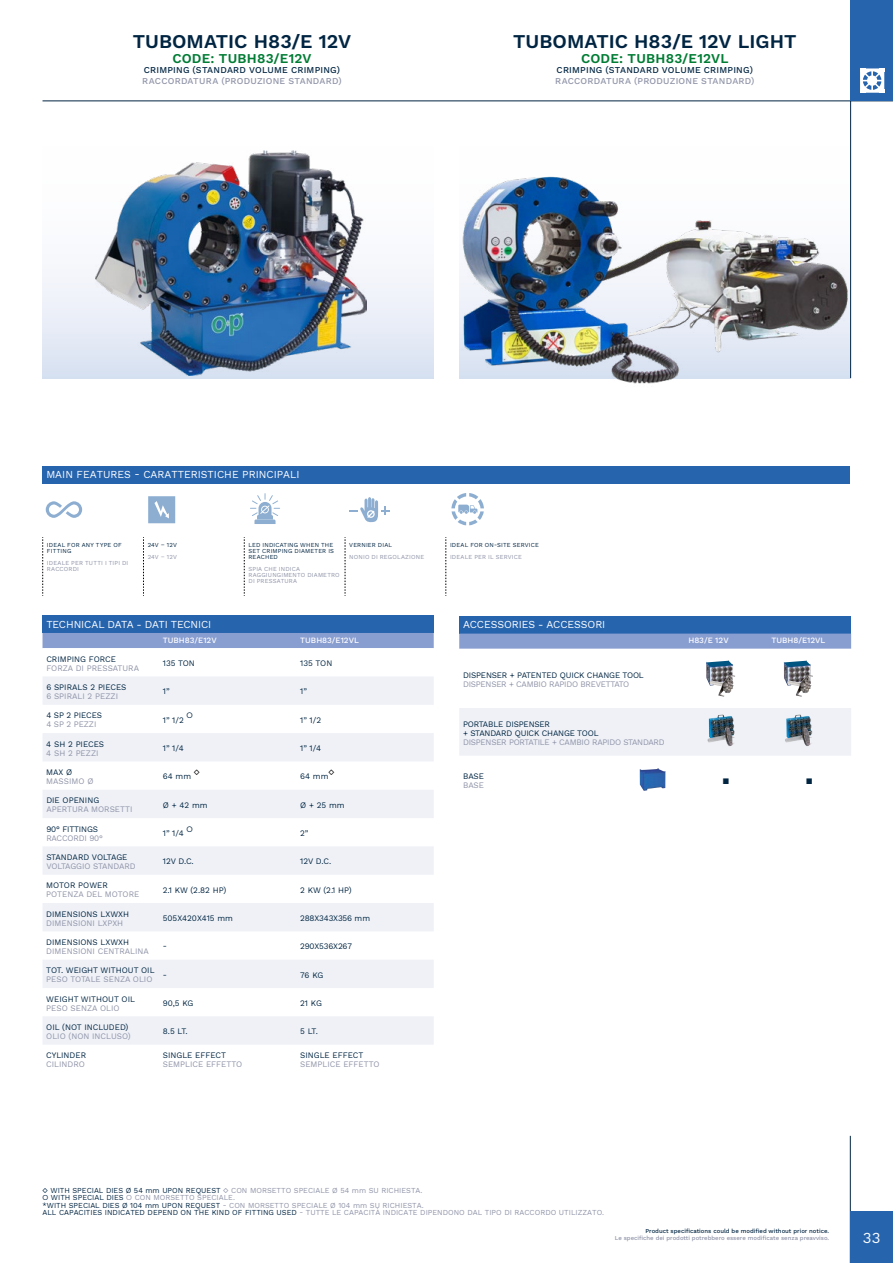
<style>
.page{position:relative;width:893px;height:1263px;background:#fff}
.page>*{position:absolute;margin:0;border:0;box-sizing:border-box;transform-origin:0 0}
.t1{font:600 19.5px "Work Sans";color:#002542}
.t2{font:15px "Work Sans";color:#fff}
.t3{font:600 13.5px "Work Sans";letter-spacing:.015em;color:#007c34}
.t4{font:10.5px "Work Sans";color:#fff}
.t5{font:500 9px "Work Sans";letter-spacing:.025em;color:#002542}
.t6{font:500 9px "Work Sans";letter-spacing:.03em;color:#8f93a7}
.t7{font:8.25px "Work Sans";color:#002542}
.t8{font:8.25px "Work Sans";color:#8f93a7}
.t9{font:8.25px/9px "Work Sans";letter-spacing:-.02em;color:#002542}
.t10{font:8.25px "Work Sans";letter-spacing:-.03em;color:#8f93a7}
.t11{font:8.25px "Work Sans";letter-spacing:-.02em;color:#8f93a7}
.t12{font:8.25px "Work Sans";color:#000}
.t13{font:500 8.1px "Work Sans";color:#fff}
.t14{font:7.5px/7.5px "Work Sans";color:#8f93a7}
.t15{font:6px/6px "Work Sans";letter-spacing:.03em;color:#8f93a7}
.t16{font:6px/6px "Work Sans";letter-spacing:.025em;color:#002542}
.t17{font:500 6px "Work Sans";color:#8f93a7}
.t18{font:500 6px "Work Sans";color:#002542}
.s1{color:#002542}
</style>
<div class="page">
<hr style="left:850px;top:1136px;width:1px;height:127px;background:#002542">
<div style="left:43px;top:101px;width:391px;height:277px;background:linear-gradient(to bottom,#fff,#e1e8f4)"></div>
<hr style="left:850px;top:101px;width:1px;height:277px;background:#002542">
<hr style="left:43px;top:101px;width:850px;height:1px;background:#002542">
<div style="left:43px;top:615px;width:391px;height:18px;background:#2664ae"></div>
<div style="left:43px;top:633px;width:391px;height:15px;background:#889dd0"></div>
<svg style="left:43px;top:677px;width:391px;height:368px;fill:#eff1f7"></svg>
<div style="left:459px;top:616px;width:392px;height:18px;background:#2664ae"></div>
<div style="left:459px;top:634px;width:392px;height:15px;background:#889dd0"></div>
<div style="left:459px;top:708px;width:392px;height:48px;background:#eff1f7"></div>
<img style="left:640px;top:768px;width:25px;height:23px">
<img style="left:95px;top:150px;width:271px;height:226px">
<svg style="left:42px;top:537px;width:1px;height:59px"></svg>
<svg style="left:143px;top:537px;width:1px;height:59px"></svg>
<svg style="left:244px;top:537px;width:1px;height:59px"></svg>
<svg style="left:345px;top:537px;width:1px;height:59px"></svg>
<svg style="left:446px;top:537px;width:1px;height:59px"></svg>
<svg style="left:46px;top:501px;width:36px;height:17px"></svg>
<svg style="left:148px;top:496px;width:27px;height:27px"></svg>
<svg style="left:250px;top:493px;width:30px;height:31px"></svg>
<svg style="left:349px;top:497px;width:40px;height:25px"></svg>
<svg style="left:451px;top:493px;width:33px;height:32px"></svg>
<div style="left:43px;top:466px;width:807px;height:18px;background:#2664ae"></div>
<div style="left:850px;top:1212px;width:43px;height:51px;background:#2664ae"></div>
<div style="left:850px;top:0;width:43px;height:101px;background:#2664ae"></div>
<svg style="left:860px;top:68px;width:24px;height:25px"></svg>
<img style="left:709px;top:714px;width:26px;height:13px">
<img style="left:786px;top:714px;width:26px;height:13px">
<img style="left:707px;top:727px;width:28px;height:19px">
<img style="left:785px;top:727px;width:27px;height:19px">
<svg style="left:790px;top:660px;width:18px;height:2px"></svg>
<img style="left:784px;top:662px;width:27px;height:22px">
<svg style="left:706px;top:660px;width:24px;height:2px"></svg>
<img style="left:706px;top:662px;width:27px;height:24px">
<img style="left:787px;top:675px;width:26px;height:22px">
<img style="left:710px;top:675px;width:25px;height:22px">
<img style="left:432px;top:161px;width:420px;height:223px">
<h1 class="t1" style="left:133px;top:26px;width:220px">TUBOMATIC H83/E 12V</h1>
<h3 class="t3" style="left:172px;top:48px;width:141px">CODE: TUBH83/E12V</h3>
<p class="t5" style="left:144px;top:63px;width:198px">CRIMPING (STANDARD VOLUME CRIMPING)</p>
<p class="t6" style="left:142px;top:74px;width:201px">RACCORDATURA (PRODUZIONE STANDARD)</p>
<h1 class="t1" style="left:513px;top:26px;width:285px">TUBOMATIC H83/E 12V LIGHT</h1>
<h3 class="t3" style="left:581px;top:48px;width:149px">CODE: TUBH83/E12VL</h3>
<p class="t5" style="left:557px;top:63px;width:198px">CRIMPING (STANDARD VOLUME CRIMPING)</p>
<p class="t6" style="left:555px;top:74px;width:201px">RACCORDATURA (PRODUZIONE STANDARD)</p>
<p class="t4" style="left:46px;top:467px;width:255px">MAIN FEATURES - CARATTERISTICHE PRINCIPALI</p>
<p class="t16" style="left:47px;top:542px;width:76px">IDEAL FOR ANY TYPE OF<br>FITTING</p>
<p class="t15" style="left:47px;top:560px;width:83px">IDEALE PER TUTTI I TIPI DI<br>RACCORDI</p>
<p class="t16" style="left:148px;top:542px;width:31px">24V – 12V</p>
<p class="t15" style="left:148px;top:554px;width:31px">24V – 12V</p>
<p class="t16" style="left:248px;top:542px;width:87px">LED INDICATING WHEN THE<br>SET CRIMPING DIAMETER IS<br>REACHED</p>
<p class="t15" style="left:248px;top:566px;width:93px">SPIA CHE INDICA<br>RAGGIUNGIMENTO DIAMETRO<br>DI PRESSATURA</p>
<p class="t16" style="left:349px;top:542px;width:44px">VERNIER DIAL</p>
<p class="t15" style="left:349px;top:554px;width:76px">NONIO DI REGOLAZIONE</p>
<p class="t4" style="left:46px;top:616px;width:166px">TECHNICAL DATA - DATI TECNICI</p>
<p class="t13" style="left:163px;top:634px;width:55px">TUBH83/E12V</p>
<p class="t13" style="left:300px;top:634px;width:60px">TUBH83/E12VL</p>
<p class="t7" style="left:46px;top:652px;width:71px">CRIMPING FORCE</p>
<p class="t8" style="left:46px;top:661px;width:94px">FORZA DI PRESSATURA</p>
<p class="t7" style="left:163px;top:657px;width:34px">135 TON</p>
<p class="t7" style="left:300px;top:657px;width:34px">135 TON</p>
<p class="t7" style="left:46px;top:681px;width:82px">6 SPIRALS 2 PIECES</p>
<p class="t8" style="left:46px;top:690px;width:73px">6 SPIRALI 2 PEZZI</p>
<p class="t7" style="left:163px;top:685px;width:8px">1”</p>
<p class="t7" style="left:300px;top:685px;width:8px">1”</p>
<p class="t7" style="left:46px;top:709px;width:57px">4 SP 2 PIECES</p>
<p class="t8" style="left:46px;top:718px;width:52px">4 SP 2 PEZZI</p>
<p class="t7" style="left:187px;top:709px;width:8px">○</p>
<p class="t7" style="left:163px;top:714px;width:22px">1” 1/2</p>
<p class="t7" style="left:300px;top:714px;width:22px">1” 1/2</p>
<p class="t7" style="left:46px;top:737px;width:59px">4 SH 2 PIECES</p>
<p class="t8" style="left:46px;top:746px;width:54px">4 SH 2 PEZZI</p>
<p class="t7" style="left:163px;top:742px;width:22px">1” 1/4</p>
<p class="t7" style="left:300px;top:742px;width:22px">1” 1/4</p>
<p class="t7" style="left:46px;top:766px;width:27px">MAX Ø</p>
<p class="t8" style="left:46px;top:775px;width:49px">MASSIMO Ø</p>
<p class="t12" style="left:194px;top:766px;width:7px">◇</p>
<p class="t7" style="left:163px;top:770px;width:30px">64 mm</p>
<p class="t12" style="left:328px;top:766px;width:7px">◇</p>
<p class="t7" style="left:300px;top:770px;width:30px">64 mm</p>
<p class="t7" style="left:46px;top:794px;width:54px">DIE OPENING</p>
<p class="t8" style="left:46px;top:803px;width:88px">APERTURA MORSETTI</p>
<p class="t7" style="left:163px;top:799px;width:46px">Ø + 42 mm</p>
<p class="t7" style="left:300px;top:799px;width:46px">Ø + 25 mm</p>
<p class="t9" style="left:46px;top:824px;width:53px">90° FITTINGS</p>
<p class="t11" style="left:46px;top:831px;width:58px">RACCORDI 90°</p>
<p class="t7" style="left:186px;top:822px;width:8px">○</p>
<p class="t7" style="left:163px;top:827px;width:22px">1” 1/4</p>
<p class="t7" style="left:300px;top:827px;width:10px">2”</p>
<p class="t7" style="left:46px;top:851px;width:83px">STANDARD VOLTAGE</p>
<p class="t8" style="left:46px;top:860px;width:91px">VOLTAGGIO STANDARD</p>
<p class="t7" style="left:163px;top:855px;width:32px">12V D.C.</p>
<p class="t7" style="left:300px;top:855px;width:32px">12V D.C.</p>
<p class="t7" style="left:46px;top:879px;width:63px">MOTOR POWER</p>
<p class="t8" style="left:46px;top:888px;width:95px">POTENZA DEL MOTORE</p>
<p class="t7" style="left:163px;top:884px;width:65px">2.1 KW (2.82 HP)</p>
<p class="t7" style="left:300px;top:884px;width:53px">2 KW (2.1 HP)</p>
<p class="t7" style="left:46px;top:907px;width:84px">DIMENSIONS LXWXH</p>
<p class="t8" style="left:46px;top:916px;width:78px">DIMENSIONI LXPXH</p>
<p class="t7" style="left:163px;top:912px;width:72px">505X420X415 mm</p>
<p class="t9" style="left:300px;top:913px;width:72px">288X343X356 mm</p>
<p class="t7" style="left:46px;top:936px;width:84px">DIMENSIONS LXWXH</p>
<p class="t8" style="left:46px;top:945px;width:104px">DIMENSIONI CENTRALINA</p>
<p class="t7" style="left:163px;top:940px;width:6px">-</p>
<p class="t9" style="left:300px;top:942px;width:53px">290X536X267</p>
<p class="t7" style="left:46px;top:964px;width:110px">TOT. WEIGHT WITHOUT OIL</p>
<p class="t8" style="left:46px;top:973px;width:108px">PESO TOTALE SENZA OLIO</p>
<p class="t7" style="left:163px;top:969px;width:6px">-</p>
<p class="t7" style="left:300px;top:969px;width:25px">76 KG</p>
<p class="t7" style="left:46px;top:992px;width:90px">WEIGHT WITHOUT OIL</p>
<p class="t8" style="left:46px;top:1001px;width:75px">PESO SENZA OLIO</p>
<p class="t7" style="left:163px;top:997px;width:32px">90,5 KG</p>
<p class="t7" style="left:300px;top:997px;width:23px">21 KG</p>
<p class="t7" style="left:46px;top:1021px;width:84px">OIL (NOT INCLUDED)</p>
<p class="t8" style="left:46px;top:1030px;width:86px">OLIO (NON INCLUSO)</p>
<p class="t7" style="left:163px;top:1025px;width:26px">8.5 LT.</p>
<p class="t7" style="left:300px;top:1025px;width:19px">5 LT.</p>
<p class="t7" style="left:46px;top:1049px;width:41px">CYLINDER</p>
<p class="t8" style="left:46px;top:1058px;width:40px">CILINDRO</p>
<p class="t7" style="left:163px;top:1049px;width:65px">SINGLE EFFECT</p>
<p class="t8" style="left:163px;top:1058px;width:81px">SEMPLICE EFFETTO</p>
<p class="t7" style="left:300px;top:1049px;width:65px">SINGLE EFFECT</p>
<p class="t8" style="left:300px;top:1058px;width:81px">SEMPLICE EFFETTO</p>
<p class="t16" style="left:450px;top:542px;width:90px">IDEAL FOR ON-SITE SERVICE</p>
<p class="t15" style="left:450px;top:554px;width:73px">IDEALE PER IL SERVICE</p>
<p class="t4" style="left:463px;top:617px;width:144px">ACCESSORIES - ACCESSORI</p>
<p class="t9" style="left:463px;top:670px;width:182px">DISPENSER + PATENTED QUICK CHANGE TOOL</p>
<p class="t10" style="left:463px;top:678px;width:168px">DISPENSER + CAMBIO RAPIDO BREVETTATO</p>
<p class="t9" style="left:463px;top:719px;width:137px">PORTABLE DISPENSER<br>+ STANDARD QUICK CHANGE TOOL</p>
<p class="t10" style="left:463px;top:735px;width:203px">DISPENSER PORTATILE + CAMBIO RAPIDO STANDARD</p>
<p class="t7" style="left:463px;top:770px;width:23px">BASE</p>
<p class="t8" style="left:463px;top:779px;width:23px">BASE</p>
<p class="t13" style="left:688px;top:634px;width:42px">H83/E 12V</p>
<p class="t13" style="left:771px;top:634px;width:56px">TUBH8/E12VL</p>
<p class="t7" style="left:723px;top:774px;width:9px">■</p>
<p class="t7" style="left:806px;top:774px;width:9px">■</p>
<p class="t14" style="left:43px;top:1186px;width:381px"><span class="s1">◇ WITH SPECIAL DIES Ø 54 mm UPON REQUEST</span> ◇ CON MORSETTO SPECIALE Ø 54 mm SU RICHIESTA.</p>
<p class="t14" style="left:43px;top:1193px;width:563px"><span class="s1">○ WITH SPECIAL DIES</span> ○ CON MORSETTO SPECIALE.<br><span class="s1">*WITH SPECIAL DIES Ø 104 mm UPON REQUEST</span> - CON MORSETTO SPECIALE Ø 104 mm SU RICHIESTA.<br><span class="s1">ALL CAPACITIES INDICATED DEPEND ON THE KIND OF FITTING USED</span> - TUTTE LE CAPACITÀ INDICATE DIPENDONO DAL TIPO DI RACCORDO UTILIZZATO.</p>
<p class="t18" style="left:645px;top:1226px;width:185px">Product specifications could be modified without prior notice.</p>
<p class="t17" style="left:615px;top:1233px;width:216px">Le specifiche dei prodotti potrebbero essere modificate senza preavviso.</p>
<h2 class="t2" style="left:863px;top:1227px;width:19px">33</h2>
</div>
